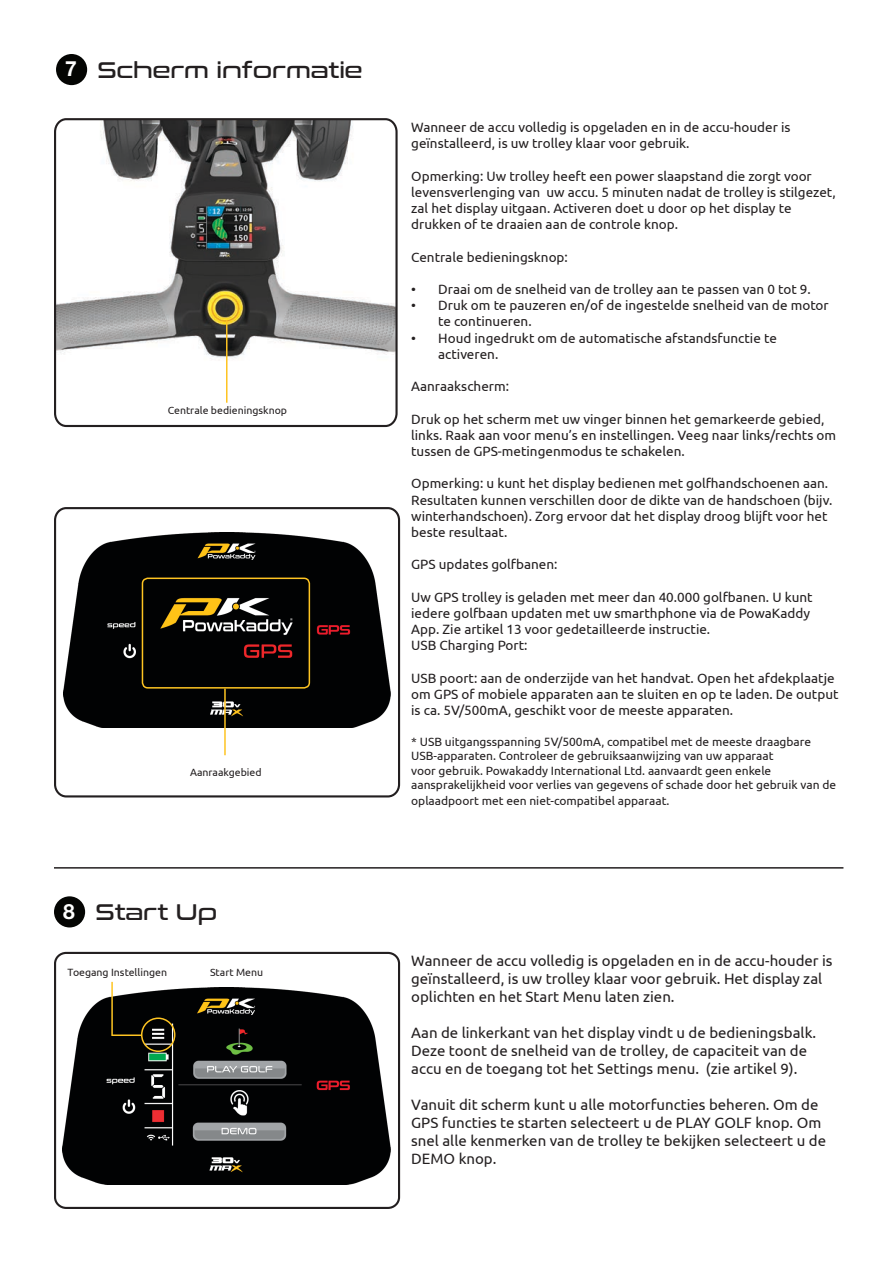
<style>
.page{position:relative;width:893px;height:1263px;background:#fff}
.page>*{position:absolute;margin:0;border:0;box-sizing:border-box;transform-origin:0 0}
.t1{font:22.5px "Conthrax Rg";color:#231f20}
.t2{font:15px/18px "Ubuntu";color:#231f20}
.t3{font:13.5px/16.2px "Ubuntu";color:#231f20}
.t4{font:12px/14.4px "Ubuntu";color:#231f20}
.t5{font:10.5px "Ubuntu";color:#231f20}
.s1{font-family:"Helvetica Neue LT Pro";font-weight:700;font-size:21px;color:#fff}
</style>
<div class="page">
<div style="left:56px;top:54px;width:31px;height:31px;background:#040503;border-radius:50%"></div>
<svg style="left:54px;top:118px;width:344px;height:310px"></svg>
<hr style="left:226px;top:320px;width:1px;height:83px;background:#fec422">
<img style="left:64px;top:532px;width:326px;height:196px">
<div style="left:54px;top:507px;width:346px;height:290px;border:2px solid #231f20;border-radius:12px"></div>
<div style="left:142px;top:578px;width:168px;height:111px;border:2px solid #fec422;border-radius:5px"></div>
<hr style="left:224px;top:689px;width:2px;height:66px;background:#fec422">
<img style="left:63px;top:988px;width:327px;height:196px">
<div style="left:54px;top:952px;width:346px;height:257px;border:2px solid #231f20;border-radius:11px"></div>
<div style="left:54px;top:896px;width:31px;height:31px;background:#040503;border-radius:50%"></div>
<hr style="left:54px;top:867px;width:789px;height:2px;background:#231f20">
<hr style="left:111px;top:982px;width:2px;height:54px;background:#fec422">
<hr style="left:112px;top:1034px;width:30px;height:2px;background:#fec422">
<div style="left:141px;top:1017px;width:34px;height:35px;border:2px solid #fec422;border-radius:50%"></div>
<h1 class="t1" style="left:65px;top:52px;width:299px"><span class="s1">7</span> Scherm informatie</h1>
<p class="t5" style="left:168px;top:404px;width:121px">Centrale bedieningsknop</p>
<p class="t5" style="left:190px;top:766px;width:73px">Aanraakgebied</p>
<h1 class="t1" style="left:63px;top:895px;width:156px"><span class="s1">8</span> Start Up</h1>
<p class="t5" style="left:68px;top:966px;width:101px">Toegang Instellingen</p>
<p class="t5" style="left:210px;top:966px;width:55px">Start Menu</p>
<p class="t3" style="left:411px;top:119px;width:381px">Wanneer de accu volledig is opgeladen en in de accu-houder is geïnstalleerd, is uw trolley klaar voor gebruik.</p>
<p class="t3" style="left:411px;top:167px;width:426px">Opmerking: Uw trolley heeft een power slaapstand die zorgt voor levensverlenging van uw accu. 5 minuten nadat de trolley is stilgezet, zal het display uitgaan. Activeren doet u door op het display te drukken of te draaien aan de controle knop.</p>
<p class="t3" style="left:411px;top:248px;width:158px">Centrale bedieningsknop:</p>
<p class="t3" style="left:411px;top:281px;width:401px">• Draai om de snelheid van de trolley aan te passen van 0 tot 9.</p>
<p class="t3" style="left:438px;top:297px;width:392px;text-indent:-27px">• Druk om te pauzeren en/of de ingestelde snelheid van de motor te continueren.</p>
<p class="t3" style="left:438px;top:329px;width:340px;text-indent:-27px">• Houd ingedrukt om de automatische afstandsfunctie te activeren.</p>
<p class="t3" style="left:411px;top:378px;width:99px">Aanraakscherm:</p>
<p class="t3" style="left:411px;top:410px;width:426px">Druk op het scherm met uw vinger binnen het gemarkeerde gebied, links. Raak aan voor menu’s en instellingen. Veeg naar links/rechts om tussen de GPS-metingenmodus te schakelen.</p>
<p class="t3" style="left:411px;top:475px;width:423px">Opmerking: u kunt het display bedienen met golfhandschoenen aan.<br>Resultaten kunnen verschillen door de dikte van de handschoen (bijv. winterhandschoen). Zorg ervoor dat het display droog blijft voor het beste resultaat.</p>
<p class="t3" style="left:411px;top:556px;width:148px">GPS updates golfbanen:</p>
<p class="t3" style="left:411px;top:588px;width:403px">Uw GPS trolley is geladen met meer dan 40.000 golfbanen. U kunt iedere golfbaan updaten met uw smarthphone via de PowaKaddy App. Zie artikel 13 voor gedetailleerde instructie.<br>USB Charging Port:</p>
<p class="t3" style="left:411px;top:669px;width:429px">USB poort: aan de onderzijde van het handvat. Open het afdekplaatje om GPS of mobiele apparaten aan te sluiten en op te laden. De output is ca. 5V/500mA, geschikt voor de meeste apparaten.</p>
<p class="t4" style="left:411px;top:734px;width:426px">* USB uitgangsspanning 5V/500mA, compatibel met de meeste draagbare USB-apparaten. Controleer de gebruiksaanwijzing van uw apparaat<br>voor gebruik. Powakaddy International Ltd. aanvaardt geen enkele aansprakelijkheid voor verlies van gegevens of schade door het gebruik van de</p>
<p class="t4" style="left:411px;top:793px;width:260px">oplaadpoort met een niet-compatibel apparaat.</p>
<p class="t2" style="left:411px;top:951px;width:423px">Wanneer de accu volledig is opgeladen en in de accu-houder is geïnstalleerd, is uw trolley klaar voor gebruik. Het display zal oplichten en het Start Menu laten zien.</p>
<p class="t2" style="left:411px;top:1023px;width:406px">Aan de linkerkant van het display vindt u de bedieningsbalk.<br>Deze toont de snelheid van de trolley, de capaciteit van de accu en de toegang tot het Settings menu. (zie artikel 9).</p>
<p class="t2" style="left:411px;top:1095px;width:416px">Vanuit dit scherm kunt u alle motorfuncties beheren. Om de GPS functies te starten selecteert u de PLAY GOLF knop. Om snel alle kenmerken van de trolley te bekijken selecteert u de DEMO knop.</p>
</div>
